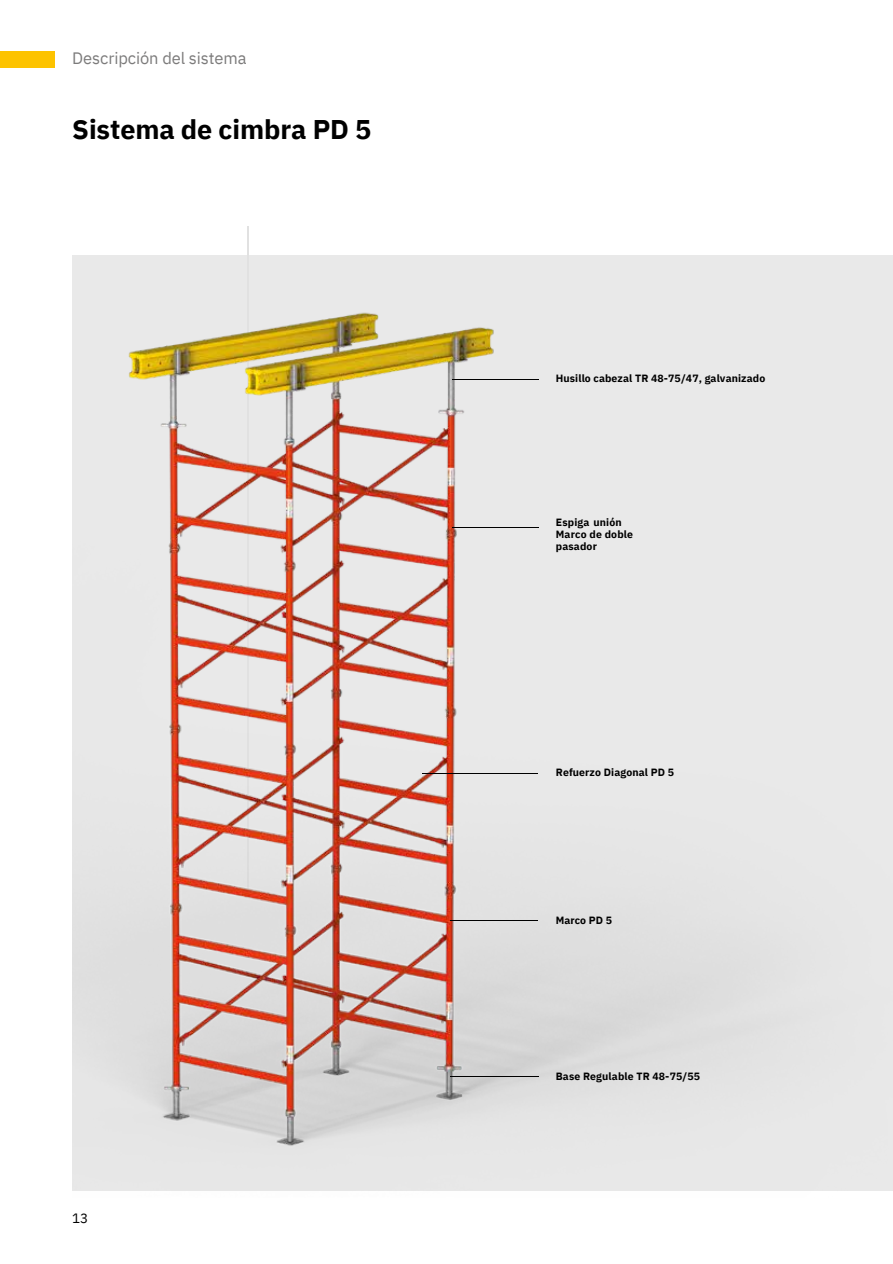
<style>
.page{position:relative;width:893px;height:1264px;background:#fff}
.page>*{position:absolute;margin:0;border:0;box-sizing:border-box;transform-origin:0 0}
.t1{font:700 27px "IBM Plex Sans";letter-spacing:-.005em;color:#000}
.t2{font:16.5px "IBM Plex Sans";letter-spacing:-.005em;color:#7c7b7b}
.t3{font:13.5px "IBM Plex Sans";color:#000}
.t4{font:700 10.5px/12.3px "IBM Plex Sans";letter-spacing:.01em;color:#000}
</style>
<div class="page">
<div style="left:0;top:51px;width:55px;height:17px;background:#fdc300"></div>
<hr style="left:248px;top:227px;width:1px;height:662px;background:#e1e1e1">
<img style="left:72px;top:262px;width:820px;height:929px">
<hr style="left:422px;top:773px;width:116px;height:1px;background:#000">
<hr style="left:449px;top:1076px;width:89px;height:1px;background:#000">
<hr style="left:450px;top:920px;width:88px;height:1px;background:#000">
<hr style="left:451px;top:527px;width:87px;height:1px;background:#000">
<hr style="left:452px;top:379px;width:86px;height:1px;background:#000">
<p class="t2" style="left:72px;top:47px;width:176px">Descripción del sistema</p>
<p class="t1" style="left:72px;top:111px;width:300px">Sistema de cimbra PD 5</p>
<p class="t3" style="left:72px;top:1208px;width:18px">13</p>
<p class="t4" style="left:555px;top:372px;width:211px">Husillo cabezal TR 48-75/47, galvanizado</p>
<p class="t4" style="left:555px;top:515px;width:79px">Espiga unión<br>Marco de doble pasador</p>
<p class="t4" style="left:555px;top:766px;width:120px">Refuerzo Diagonal PD 5</p>
<p class="t4" style="left:555px;top:913px;width:58px">Marco PD 5</p>
<p class="t4" style="left:555px;top:1069px;width:146px">Base Regulable TR 48-75/55</p>
</div>
